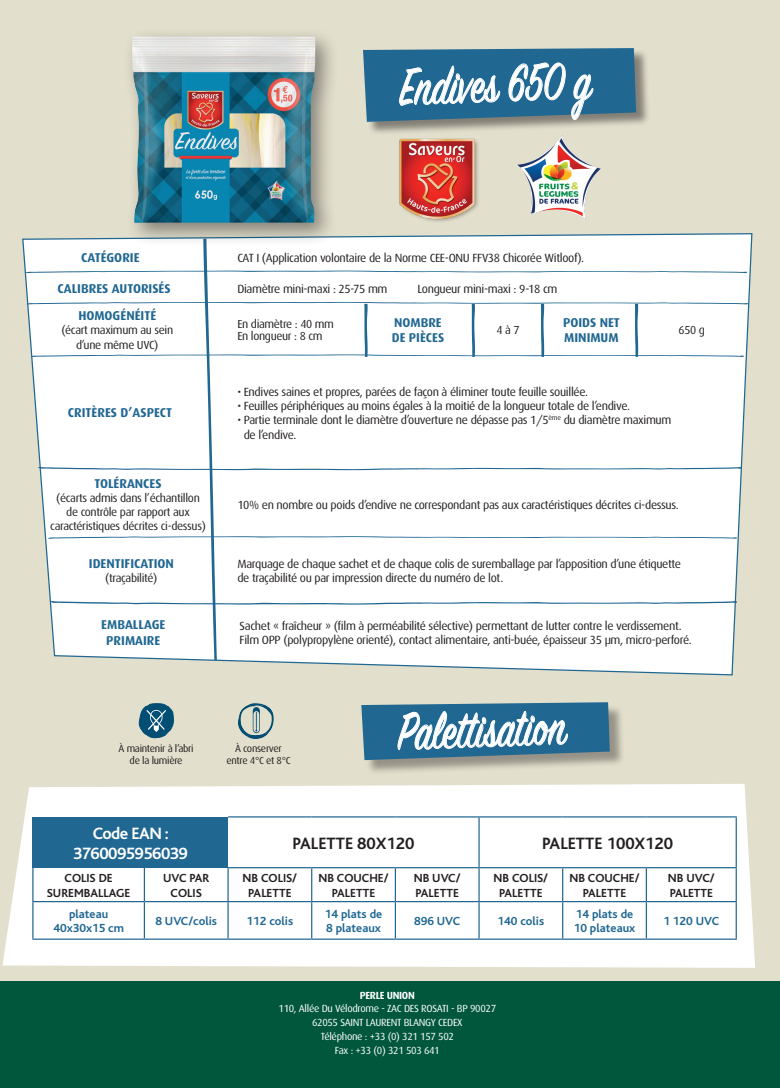
<style>
.page{position:relative;width:780px;height:1088px;background:#e2dfcc}
.page>*{position:absolute;margin:0;border:0;box-sizing:border-box;transform-origin:0 0}
.t1{font:58.12px "Sign Painter House Script";color:#fff;scale:.75 1}
.t2{font:700 17.12px "Bliss";color:#231f20}
.t3{font:700 17.12px/20.6px "Bliss";letter-spacing:-.03em;color:#fff;text-align:center}
.t4{font:700 12.88px/15.4px "Dax";color:#206792}
.t5{font:700 12.75px/15.2px "Dax";color:#206792}
.t6{font:700 12.25px/14.8px "Bliss";color:#231f20;text-align:center}
.t7{font:700 12.25px/14.8px "Bliss";color:#206792}
.t8{font:11.88px/14.4px "Dax";letter-spacing:-.03em;color:#231f20}
.t9{font:11.62px/14.1px "Dax";letter-spacing:-.03em;color:#231f20;text-align:center}
.t10{font:10.38px/13.8px "Dax";letter-spacing:-.03em;color:#fff;text-align:center}
.t11{font:700 10.38px "Dax";letter-spacing:-.03em;color:#fff}
.t12{font:10.25px/12.4px "Dax";letter-spacing:-.03em;color:#231f20;text-align:center}
</style>
<div class="page">
<div style="left:2px;top:784px;width:753px;height:184px;background:#fff"></div>
<div style="left:33px;top:817px;width:195px;height:51px;background:#206792"></div>
<hr style="left:735px;top:817px;width:1px;height:50px;background:#206792">
<hr style="left:228px;top:816px;width:84px;height:1px;background:#206792">
<hr style="left:312px;top:816px;width:83px;height:1px;background:#206792">
<hr style="left:395px;top:816px;width:84px;height:1px;background:#206792">
<hr style="left:478px;top:817px;width:1px;height:50px;background:#206792">
<hr style="left:479px;top:816px;width:83px;height:1px;background:#206792">
<hr style="left:562px;top:816px;width:84px;height:1px;background:#206792">
<hr style="left:646px;top:816px;width:90px;height:1px;background:#206792">
<hr style="left:228px;top:901px;width:84px;height:1px;background:#206792">
<hr style="left:32px;top:868px;width:2px;height:33px;background:#206792">
<hr style="left:32px;top:901px;width:112px;height:1px;background:#206792">
<hr style="left:312px;top:901px;width:83px;height:1px;background:#206792">
<hr style="left:144px;top:868px;width:1px;height:33px;background:#206792">
<hr style="left:144px;top:901px;width:84px;height:1px;background:#206792">
<hr style="left:227px;top:868px;width:2px;height:33px;background:#206792">
<hr style="left:227px;top:867px;width:85px;height:1px;background:#206792">
<hr style="left:312px;top:867px;width:83px;height:1px;background:#206792">
<hr style="left:395px;top:867px;width:84px;height:1px;background:#206792">
<hr style="left:479px;top:867px;width:83px;height:1px;background:#206792">
<hr style="left:562px;top:867px;width:84px;height:1px;background:#206792">
<hr style="left:395px;top:901px;width:84px;height:1px;background:#206792">
<hr style="left:311px;top:868px;width:1px;height:33px;background:#206792">
<hr style="left:395px;top:868px;width:1px;height:33px;background:#206792">
<hr style="left:478px;top:868px;width:1px;height:33px;background:#206792">
<hr style="left:562px;top:868px;width:1px;height:33px;background:#206792">
<hr style="left:645px;top:868px;width:2px;height:33px;background:#206792">
<hr style="left:646px;top:867px;width:90px;height:1px;background:#206792">
<hr style="left:735px;top:868px;width:1px;height:33px;background:#206792">
<hr style="left:479px;top:901px;width:83px;height:1px;background:#206792">
<hr style="left:32px;top:902px;width:2px;height:36px;background:#206792">
<hr style="left:32px;top:938px;width:112px;height:2px;background:#206792">
<hr style="left:144px;top:938px;width:84px;height:2px;background:#206792">
<hr style="left:228px;top:938px;width:84px;height:2px;background:#206792">
<hr style="left:144px;top:902px;width:1px;height:36px;background:#206792">
<hr style="left:227px;top:902px;width:2px;height:36px;background:#206792">
<hr style="left:311px;top:902px;width:1px;height:36px;background:#206792">
<hr style="left:562px;top:901px;width:84px;height:1px;background:#206792">
<hr style="left:312px;top:938px;width:83px;height:2px;background:#206792">
<hr style="left:395px;top:902px;width:1px;height:36px;background:#206792">
<hr style="left:395px;top:938px;width:84px;height:2px;background:#206792">
<hr style="left:478px;top:902px;width:1px;height:36px;background:#206792">
<hr style="left:646px;top:901px;width:90px;height:1px;background:#206792">
<hr style="left:479px;top:938px;width:83px;height:2px;background:#206792">
<hr style="left:562px;top:938px;width:84px;height:2px;background:#206792">
<hr style="left:645px;top:902px;width:2px;height:36px;background:#206792">
<hr style="left:646px;top:938px;width:90px;height:2px;background:#206792">
<hr style="left:735px;top:902px;width:1px;height:36px;background:#206792">
<hr style="left:562px;top:902px;width:1px;height:36px;background:#206792">
<svg style="left:22px;top:233px;width:731px;height:443px"></svg>
<div style="left:25px;top:239px;width:723px;height:421px;background:#fff"></div>
<svg style="left:139px;top:703px;width:35px;height:35px"></svg>
<svg style="left:238px;top:703px;width:36px;height:36px"></svg>
<div style="left:363px;top:704px;width:262px;height:72px;background:#231f20;opacity:.4"></div>
<svg style="left:361px;top:702px;width:248px;height:58px;background:#477e9e"></svg>
<div style="left:123px;top:27px;width:217px;height:220px;background:#231f20;opacity:.5"></div>
<img style="left:132px;top:36px;width:183px;height:187px">
<img style="left:399px;top:138px;width:79px;height:84px">
<img style="left:517px;top:136px;width:83px;height:83px">
<div style="left:0;top:982px;width:780px;height:106px;background:#00573c"></div>
<div style="left:364px;top:49px;width:286px;height:87px;background:#231f20;opacity:.5"></div>
<svg style="left:363px;top:48px;width:273px;height:74px;background:#3c779a"></svg>
<h1 class="t1" style="left:398px;top:51px;width:257px;rotate:-2deg">Endives 650 g</h1>
<p class="t4" style="left:81px;top:250px;width:60px">CATÉGORIE</p>
<p class="t4" style="left:58px;top:281px;width:77px">CALIBRES AUTORI</p>
<p class="t4" style="left:152px;top:281px;width:20px">SÉS</p>
<p class="t4" style="left:78px;top:308px;width:63px">HOMOGÉNÉITÉ</p>
<p class="t9" style="left:61px;top:323px;width:113px">(écart maximum au sein d’une même UVC)</p>
<p class="t4" style="left:563px;top:315px;width:57px">POIDS NET<br>MINIMUM</p>
<p class="t8" style="left:237px;top:250px;width:348px">CAT I (Application volontaire de la Norme CEE-ONU FFV38 Chicorée Witloof).</p>
<p class="t8" style="left:237px;top:282px;width:152px">Diamètre mini-maxi : 25-75 mm</p>
<p class="t8" style="left:417px;top:282px;width:141px">Longueur mini-maxi : 9-18 cm</p>
<p class="t5" style="left:392px;top:315px;width:53px">NOMBRE<br>DE PIÈCES</p>
<p class="t9" style="left:237px;top:318px;width:98px;line-height:11.8px;text-align:left">En diamètre : 40 mm<br>En longueur : 8 cm</p>
<p class="t9" style="left:496px;top:323px;width:25px">4 à 7</p>
<p class="t9" style="left:678px;top:323px;width:28px">650 g</p>
<p class="t4" style="left:68px;top:405px;width:14px">CRITÈRE</p>
<p class="t4" style="left:111px;top:405px;width:43px">S D’ASPECT</p>
<p class="t4" style="left:94px;top:476px;width:69px">TOLÉRANCES</p>
<p class="t9" style="left:50px;top:491px;width:157px">(écarts admis dans l’échantillon de contrôle par rapport aux caractéristiques décrites ci-dessus)</p>
<p class="t4" style="left:89px;top:556px;width:49px">IDENTIFICATIO</p>
<p class="t4" style="left:165px;top:556px;width:10px">N</p>
<p class="t9" style="left:105px;top:571px;width:54px">(traçabilité)</p>
<p class="t4" style="left:101px;top:617px;width:51px;text-align:center">EMBALLAGE<br>PRI MAIRE</p>
<p class="t8" style="left:237px;top:384px;width:352px">• Endives saines et propres, parées de façon à éliminer toute feuille souillée.</p>
<p class="t8" style="left:237px;top:399px;width:394px">• Feuilles périphériques au moins égales à la moitié de la longueur totale de l’endive.</p>
<p class="t8" style="left:244px;top:413px;width:429px;text-indent:-6px">• Partie terminale dont le diamètre d’ouverture ne dépasse pas 1/5<sup>ème</sup> du diamètre maximum de l’endive.</p>
<p class="t8" style="left:237px;top:498px;width:443px">10% en nombre ou poids d’endive ne correspondant pas aux caractéristiques décrites ci-dessus.</p>
<p class="t8" style="left:237px;top:556px;width:445px">Marquage de chaque sachet et de chaque colis de suremballage par l’apposition d’une étiquette de traçabilité ou par impression directe du numéro de lot.</p>
<p class="t8" style="left:239px;top:618px;width:454px">Sachet « fraîcheur » (film à perméabilité sélective) permettant de lutter contre le verdissement.<br>Film OPP (polypropylène orienté), contact alimentaire, anti-buée, épaisseur 35 µm, micro-perforé.</p>
<p class="t12" style="left:118px;top:742px;width:77px">À maintenir à l’abri de la lumière</p>
<p class="t12" style="left:226px;top:742px;width:66px">À conserver entre 4°C et 8°C</p>
<h1 class="t1" style="left:396px;top:696px;width:221px;rotate:-2deg">Palett isation</h1>
<h2 class="t3" style="left:73px;top:823px;width:116px">Code EAN :<br>3760095956039</h2>
<h2 class="t2" style="left:292px;top:834px;width:123px">PALETTE 80X120</h2>
<h2 class="t2" style="left:542px;top:834px;width:133px">PALETTE 100X120</h2>
<p class="t6" style="left:47px;top:871px;width:85px">COLIS DE<br>SUREMBALLAGE</p>
<p class="t6" style="left:171px;top:871px;width:33px;text-align:left;text-indent:-8px">uvc par<br>COLIS</p>
<p class="t6" style="left:243px;top:871px;width:56px">NB COLIS/<br>PALETTE</p>
<p class="t6" style="left:318px;top:871px;width:72px">NB COUCHE/<br>PALETTE</p>
<p class="t6" style="left:414px;top:871px;width:48px;text-align:left">NB UVC/<br>PALETTE</p>
<p class="t6" style="left:493px;top:871px;width:26px">NB colis</p>
<p class="t6" style="left:543px;top:871px;width:6px">/</p>
<p class="t6" style="left:569px;top:871px;width:72px">NB COUCHE/<br>PALETTE</p>
<p class="t6" style="left:667px;top:871px;width:48px;text-align:left">NB UVC/<br>PALETTE</p>
<p class="t6" style="left:499px;top:885px;width:45px">PALETTE</p>
<p class="t7" style="left:53px;top:906px;width:72px;text-align:center">plateau<br>40x30x15 cm</p>
<p class="t7" style="left:155px;top:914px;width:63px">8 UVC/colis</p>
<p class="t7" style="left:246px;top:914px;width:48px">112 colis</p>
<p class="t7" style="left:325px;top:906px;width:59px">14 plats de<br>8 plateaux</p>
<p class="t7" style="left:414px;top:914px;width:48px">896 UVC</p>
<p class="t7" style="left:497px;top:914px;width:48px">140 colis</p>
<p class="t7" style="left:573px;top:906px;width:63px">14 plats de<br>10 plateaux</p>
<p class="t7" style="left:663px;top:914px;width:57px">1 120 UVC</p>
<p class="t11" style="left:360px;top:989px;width:55px">PERLE UNION</p>
<p class="t10" style="left:278px;top:1002px;width:219px">110, Allée Du Vélodrome - ZAC DES ROSATI - BP 90027<br>62055 SAINT LAURENT BLANGY CEDEX<br>Téléphone : +33 (0) 321 157 502<br>Fax : +33 (0) 321 503 641</p>
</div>
